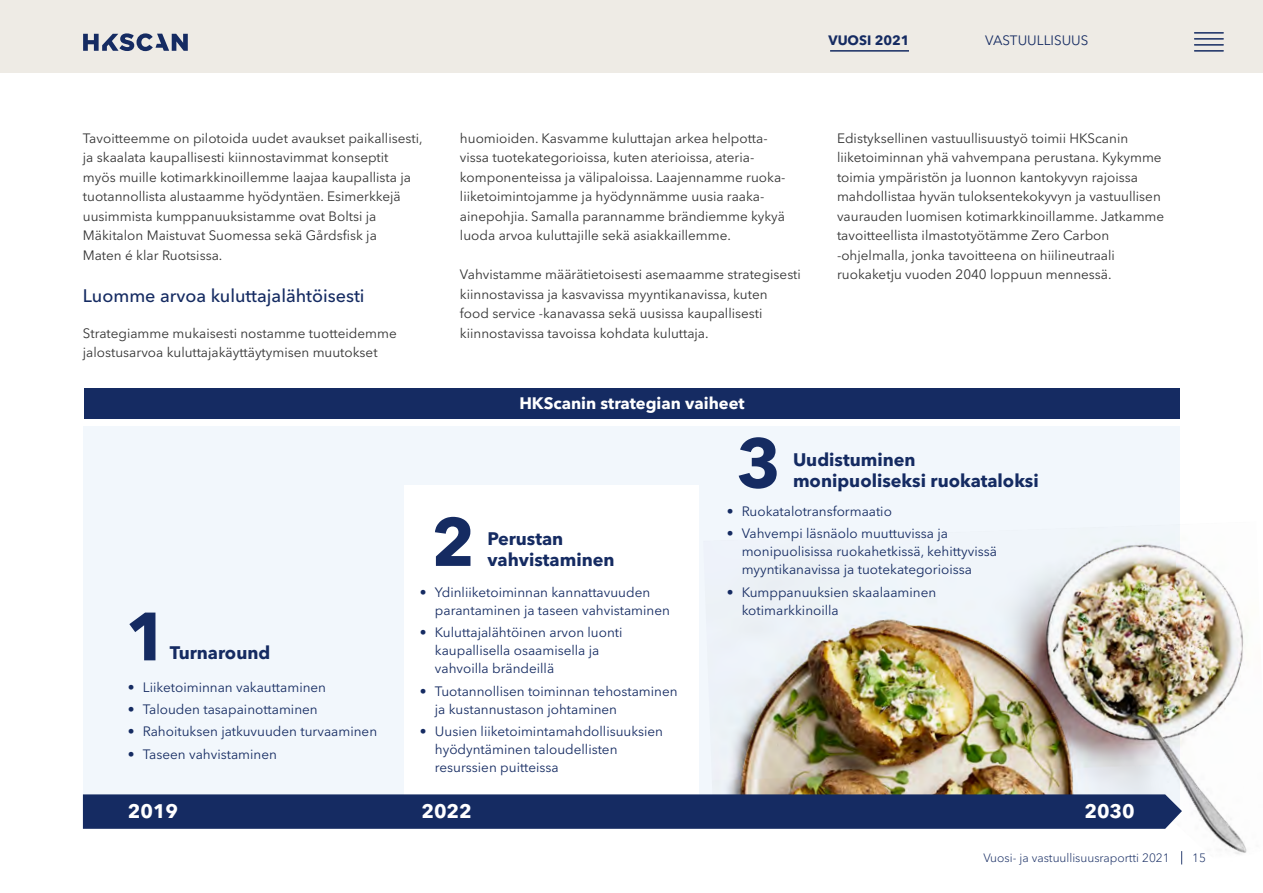
<style>
.page{position:relative;width:1263px;height:893px;background:#fff}
.page>*{position:absolute;margin:0;border:0;box-sizing:border-box;transform-origin:0 0}
.t1{font:700 19.5px "Avenir Next LT Pro";color:#fff}
.t2{font:700 18px/21px "Avenir Next LT Pro";color:#152b62}
.t3{font:500 18px "Avenir Next LT Pro";color:#152b62}
.t4{font:700 16.5px "Avenir Next LT Pro";color:#fff}
.t5{font:13.5px/19.5px "Avenir Next LT Pro";color:#333}
.t6{font:13.5px/18px "Avenir Next LT Pro";color:#152b62}
.t7{font:700 13.5px "Avenir Next LT Pro";color:#152b62}
.t8{font:300 12px "Avenir Next LT Pro";color:#152b62}
</style>
<div class="page">
<div style="left:84px;top:427px;width:1096px;height:385px;background:#f2f7fc"></div>
<img style="left:726px;top:544px;width:521px;height:321px">
<div style="left:404px;top:485px;width:295px;height:309px;background:#fff"></div>
<div style="left:83px;top:794px;width:1099px;height:35px;background:#152b62"></div>
<svg style="left:435px;top:517px;width:35px;height:49px"></svg>
<svg style="left:739px;top:437px;width:38px;height:52px"></svg>
<svg style="left:129px;top:613px;width:26px;height:47px"></svg>
<div style="left:84px;top:388px;width:1095px;height:30px;background:#152b62"></div>
<svg style="left:1181px;top:851px;width:1px;height:13px"></svg>
<div style="left:0;top:0;width:1263px;height:73px;background:#eeebe5"></div>
<hr style="left:830px;top:50px;width:79px;height:2px;background:#152b62">
<hr style="left:1194px;top:32px;width:29px;height:2px;background:#152b62">
<hr style="left:1194px;top:38px;width:29px;height:2px;background:#152b62">
<hr style="left:1194px;top:44px;width:29px;height:2px;background:#152b62">
<hr style="left:1194px;top:50px;width:29px;height:2px;background:#152b62">
<svg style="left:83px;top:33px;width:105px;height:18px"></svg>
<p class="t5" style="left:83px;top:128px;width:341px">Tavoitteemme on pilotoida uudet avaukset paikallisesti, ja skaalata kaupallisesti kiinnostavimmat konseptit myös muille kotimarkkinoillemme laajaa kaupallista ja tuotannollista alustaamme hyödyntäen. Esimerkkejä uusimmista kumppanuuksistamme ovat Boltsi ja Mäkitalon Maistuvat Suomessa sekä Gårdsfisk ja<br>Maten é klar Ruotsissa.</p>
<h2 class="t3" style="left:83px;top:284px;width:283px">Luomme arvoa kuluttajalähtöisesti</h2>
<p class="t5" style="left:83px;top:323px;width:315px">Strategiamme mukaisesti nostamme tuotteidemme jalostusarvoa kuluttajakäyttäytymisen muutokset</p>
<p class="t7" style="left:828px;top:32px;width:83px">VUOSI 2021</p>
<p class="t6" style="left:985px;top:31px;width:105px">VASTUULLISUUS</p>
<p class="t5" style="left:460px;top:128px;width:327px">huomioiden. Kasvamme kuluttajan arkea helpotta&shy;vissa tuotekategorioissa, kuten aterioissa, ateria&shy;komponenteissa ja välipaloissa. Laajennamme ruoka&shy;liiketoimintojamme ja hyödynnämme uusia raaka&shy;ainepohjia. Samalla parannamme brändiemme kykyä luoda arvoa kuluttajille sekä asiakkaillemme.</p>
<p class="t5" style="left:460px;top:265px;width:342px">Vahvistamme määrätietoisesti asemaamme strategisesti kiinnostavissa ja kasvavissa myyntikanavissa, kuten<br>food service -kanavassa sekä uusissa kaupallisesti kiinnostavissa tavoissa kohdata kuluttaja.</p>
<p class="t4" style="left:519px;top:393px;width:227px">HKScanin strategian vaiheet</p>
<p class="t5" style="left:837px;top:128px;width:329px">Edistyksellinen vastuullisuustyö toimii HKScanin liiketoiminnan yhä vahvempana perustana. Kykymme toimia ympäristön ja luonnon kantokyvyn rajoissa mahdollistaa hyvän tuloksentekokyvyn ja vastuullisen vaurauden luomisen kotimarkkinoillamme. Jatkamme tavoitteellista ilmastotyötämme Zero Carbon -ohjelmalla, jonka tavoitteena on hiilineutraali ruokaketju vuoden 2040 loppuun mennessä.</p>
<h2 class="t2" style="left:793px;top:449px;width:247px">Uudistuminen monipuoliseksi ruokataloksi</h2>
<h2 class="t2" style="left:170px;top:642px;width:102px">Turnaround</h2>
<p class="t6" style="left:128px;top:678px;width:200px">• Liiketoiminnan vakauttaminen</p>
<p class="t6" style="left:128px;top:700px;width:191px">• Talouden tasapainottaminen</p>
<p class="t6" style="left:128px;top:722px;width:251px">• Rahoituksen jatkuvuuden turvaaminen</p>
<p class="t6" style="left:128px;top:745px;width:151px">• Taseen vahvistaminen</p>
<h2 class="t2" style="left:487px;top:529px;width:129px">Perustan vahvistaminen</h2>
<p class="t6" style="left:435px;top:583px;width:237px;text-indent:-15px">• Ydinliiketoiminnan kannattavuuden parantaminen ja taseen vahvistaminen</p>
<p class="t6" style="left:435px;top:624px;width:189px;text-indent:-15px">• Kuluttajalähtöinen arvon luonti kaupallisella osaamisella ja vahvoilla brändeillä</p>
<p class="t6" style="left:435px;top:682px;width:244px;text-indent:-15px">• Tuotannollisen toiminnan tehostaminen ja kustannustason johtaminen</p>
<p class="t6" style="left:435px;top:722px;width:230px;text-indent:-15px">• Uusien liiketoimintamahdollisuuksien hyödyntäminen taloudellisten resurssien puitteissa</p>
<p class="t6" style="left:727px;top:502px;width:167px">• Ruokatalotransformaatio</p>
<p class="t6" style="left:742px;top:525px;width:257px;text-indent:-15px">• Vahvempi läsnäolo muuttuvissa ja monipuolisissa ruokahetkissä, kehittyvissä myyntikanavissa ja tuotekategorioissa</p>
<p class="t6" style="left:742px;top:583px;width:196px;text-indent:-15px">• Kumppanuuksien skaalaaminen kotimarkkinoilla</p>
<h1 class="t1" style="left:128px;top:799px;width:52px">2019</h1>
<h1 class="t1" style="left:421px;top:799px;width:52px">2022</h1>
<h1 class="t1" style="left:1084px;top:799px;width:52px">2030</h1>
<p class="t8" style="left:983px;top:851px;width:188px">Vuosi- ja vastuullisuusraportti 2021</p>
<p class="t8" style="left:1192px;top:851px;width:15px">15</p>
</div>
